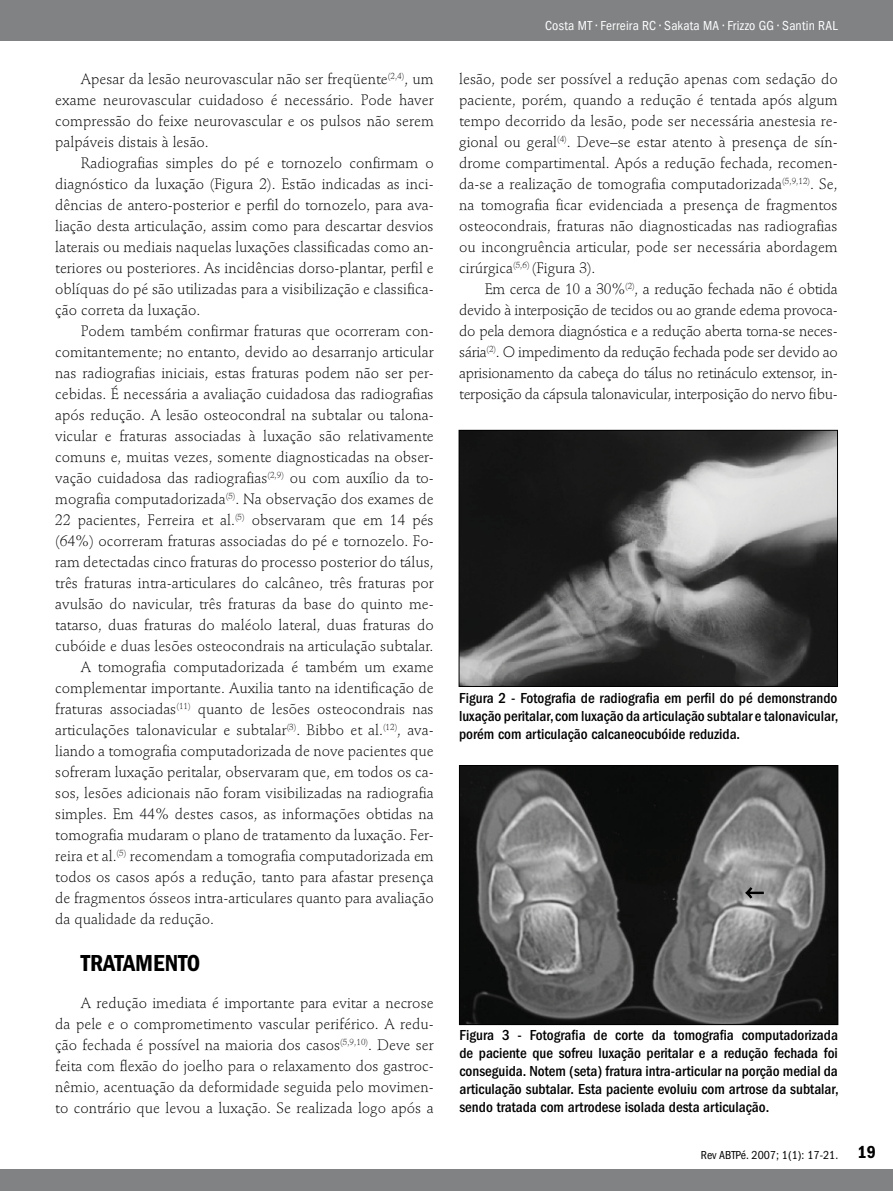
<style>
.page{position:relative;width:893px;height:1191px;background:#fff}
.page>*{position:absolute;margin:0;border:0;box-sizing:border-box;transform-origin:0 0}
.t1{font:24px "ITC Franklin Gothic Std Dm Cd";letter-spacing:-.005em;color:#000}
.t2{font:18px "ITC Franklin Gothic Std Dm Cd";color:#000}
.t3{font:300 15px/21px "Stempel Schneidler Std";color:#000;text-align:justify}
.t4{font:500 condensed 15px/18px "ITC Franklin Gothic Std";color:#000;text-align:justify}
.t5{font:condensed 13.5px "ITC Franklin Gothic Std";letter-spacing:.015em;color:#fff}
.t6{font:condensed 12px "ITC Franklin Gothic Std";color:#000}
</style>
<div class="page">
<div style="left:0;top:1169px;width:893px;height:22px;background:#808284"></div>
<div style="left:0;top:0;width:893px;height:40px;background:#808284"></div>
<img style="left:461px;top:432px;width:375px;height:252px">
<div style="left:459px;top:430px;width:379px;height:256px;border:1px solid #000"></div>
<img style="left:461px;top:767px;width:375px;height:255px">
<div style="left:459px;top:765px;width:379px;height:259px;border:1px solid #000"></div>
<svg style="left:744px;top:886px;width:20px;height:13px"></svg>
<p class="t3" style="left:55px;top:68px;width:380px;text-indent:26px">Apesar da lesão neurovascular não ser freqüente<sup>(2,4)</sup>, um exame neurovascular cuidadoso é necessário. Pode haver compressão do feixe neurovascular e os pulsos não serem palpáveis distais à lesão.</p>
<p class="t3" style="left:55px;top:152px;width:380px;text-indent:26px">Radiografias simples do pé e tornozelo confirmam o diagnóstico da luxação (Figura 2). Estão indicadas as inci&shy;dências de antero-posterior e perfil do tornozelo, para ava&shy;liação desta articulação, assim como para descartar desvios laterais ou mediais naquelas luxações classificadas como an&shy;teriores ou posteriores. As incidências dorso-plantar, perfil e oblíquas do pé são utilizadas para a visibilização e classifica&shy;ção correta da luxação.</p>
<p class="t3" style="left:81px;top:320px;width:354px">Podem também confirmar fraturas que ocorreram con-</p>
<p class="t3" style="left:55px;top:341px;width:380px">comitantemente; no entanto, devido ao desarranjo articular</p>
<p class="t3" style="left:55px;top:362px;width:380px">nas radiografias iniciais, estas fraturas podem não ser per-</p>
<p class="t3" style="left:55px;top:383px;width:380px">cebidas. É necessária a avaliação cuidadosa das radiografias</p>
<p class="t3" style="left:55px;top:404px;width:380px">após redução. A lesão osteocondral na subtalar ou talona-</p>
<p class="t3" style="left:55px;top:425px;width:380px">vicular e fraturas associadas à luxação são relativamente</p>
<p class="t3" style="left:55px;top:446px;width:380px">comuns e, muitas vezes, somente diagnosticadas na obser-</p>
<p class="t3" style="left:55px;top:467px;width:380px">vação cuidadosa das radiografias<sup>(2,9)</sup> ou com auxílio da to-</p>
<p class="t3" style="left:55px;top:488px;width:380px">mografia computadorizada<sup>(5)</sup>. Na observação dos exames de</p>
<p class="t3" style="left:55px;top:509px;width:380px">22 pacientes, Ferreira et al.<sup>(5)</sup> observaram que em 14 pés</p>
<p class="t3" style="left:55px;top:530px;width:380px">(64%) ocorreram fraturas associadas do pé e tornozelo. Fo-</p>
<p class="t3" style="left:55px;top:551px;width:380px">ram detectadas cinco fraturas do processo posterior do tálus,</p>
<p class="t3" style="left:55px;top:572px;width:380px">três fraturas intra-articulares do calcâneo, três fraturas por</p>
<p class="t3" style="left:55px;top:593px;width:380px">avulsão do navicular, três fraturas da base do quinto me-</p>
<p class="t3" style="left:55px;top:614px;width:380px">tatarso, duas fraturas do maléolo lateral, duas fraturas do</p>
<p class="t3" style="left:55px;top:635px;width:380px">cubóide e duas lesões osteocondrais na articulação subtalar.</p>
<p class="t3" style="left:81px;top:656px;width:354px">A tomografia computadorizada é também um exame</p>
<p class="t3" style="left:55px;top:677px;width:380px">complementar importante. Auxilia tanto na identificação de</p>
<p class="t3" style="left:55px;top:698px;width:380px">fraturas associadas<sup>(11)</sup> quanto de lesões osteocondrais nas</p>
<p class="t3" style="left:55px;top:719px;width:380px">articulações talonavicular e subtalar<sup>(3)</sup>. Bibbo et al.<sup>(12)</sup>, ava-</p>
<p class="t3" style="left:55px;top:740px;width:380px">liando a tomografia computadorizada de nove pacientes que</p>
<p class="t3" style="left:55px;top:761px;width:380px">sofreram luxação peritalar, observaram que, em todos os ca-</p>
<p class="t3" style="left:55px;top:782px;width:380px">sos, lesões adicionais não foram visibilizadas na radiografia</p>
<p class="t3" style="left:55px;top:803px;width:380px">simples. Em 44% destes casos, as informações obtidas na</p>
<p class="t3" style="left:55px;top:824px;width:380px">tomografia mudaram o plano de tratamento da luxação. Fer-</p>
<p class="t3" style="left:55px;top:845px;width:380px">reira et al.<sup>(5)</sup> recomendam a tomografia computadorizada em</p>
<p class="t3" style="left:55px;top:866px;width:380px">todos os casos após a redução, tanto para afastar presença</p>
<p class="t3" style="left:55px;top:887px;width:380px">de fragmentos ósseos intra-articulares quanto para avaliação</p>
<p class="t3" style="left:55px;top:908px;width:160px">da qualidade da redução.</p>
<h1 class="t1" style="left:81px;top:949px;width:57px">TRATAMEN</h1>
<h1 class="t1" style="left:178px;top:949px;width:24px">TO</h1>
<p class="t3" style="left:55px;top:992px;width:380px;text-indent:26px">A redução imediata é importante para evitar a necrose da pele e o comprometimento vascular periférico. A redu&shy;ção fechada é possível na maioria dos casos<sup>(5,9,10)</sup>. Deve ser feita com flexão do joelho para o relaxamento dos gastroc&shy;nêmio, acentuação da deformidade seguida pelo movimen&shy;to contrário que levou a luxação. Se realizada logo após a</p>
<p class="t5" style="left:545px;top:18px;width:294px">Costa MT • Ferreira RC • Sakata MA • Frizzo GG • Santin RAL</p>
<p class="t3" style="left:459px;top:68px;width:380px">lesão, pode ser possível a redução apenas com sedação do paciente, porém, quando a redução é tentada após algum tempo decorrido da lesão, pode ser necessária anestesia re&shy;gional ou geral<sup>(4)</sup>. Deve–se estar atento à presença de sín&shy;drome compartimental. Após a redução fechada, recomen&shy;da-se a realização de tomografia computadorizada<sup>(5,9,12)</sup>. Se, na tomografia ficar evidenciada a presença de fragmentos osteocondrais, fraturas não diagnosticadas nas radiografias ou incongruência articular, pode ser necessária abordagem cirúrgica<sup>(5,6)</sup> (Figura 3).</p>
<p class="t3" style="left:459px;top:278px;width:380px;text-indent:26px">Em cerca de 10 a 30%<sup>(2)</sup>, a redução fechada não é obtida devido à interposição de tecidos ou ao grande edema provoca&shy;do pela demora diagnóstica e a redução aberta torna-se neces&shy;sária<sup>(2)</sup>. O impedimento da redução fechada pode ser devido ao aprisionamento da cabeça do tálus no retináculo extensor, in&shy;terposição da cápsula talonavicular, interposição do nervo fibu-</p>
<p class="t4" style="left:459px;top:689px;width:381px">Figura 2 - Fotografia de radiografia em perfil do pé demonstrando luxação peritalar, com luxação da articulação subtalar e talonavicular, porém com articulação calcaneocubóide reduzida.</p>
<p class="t4" style="left:459px;top:1025px;width:381px">Figura 3 - Fotografia de corte da tomografia computadorizada de paciente que sofreu luxação peritalar e a redução fechada foi conseguida. Notem (seta) fratura intra-articular na porção medial da articulação subtalar. Esta paciente evoluiu com artrose da subtalar, sendo tratada com artrodese isolada desta articulação.</p>
<p class="t6" style="left:701px;top:1148px;width:139px">Rev ABTPé. 2007; 1(1): 17-21.</p>
<p class="t2" style="left:857px;top:1142px;width:20px">19</p>
</div>
